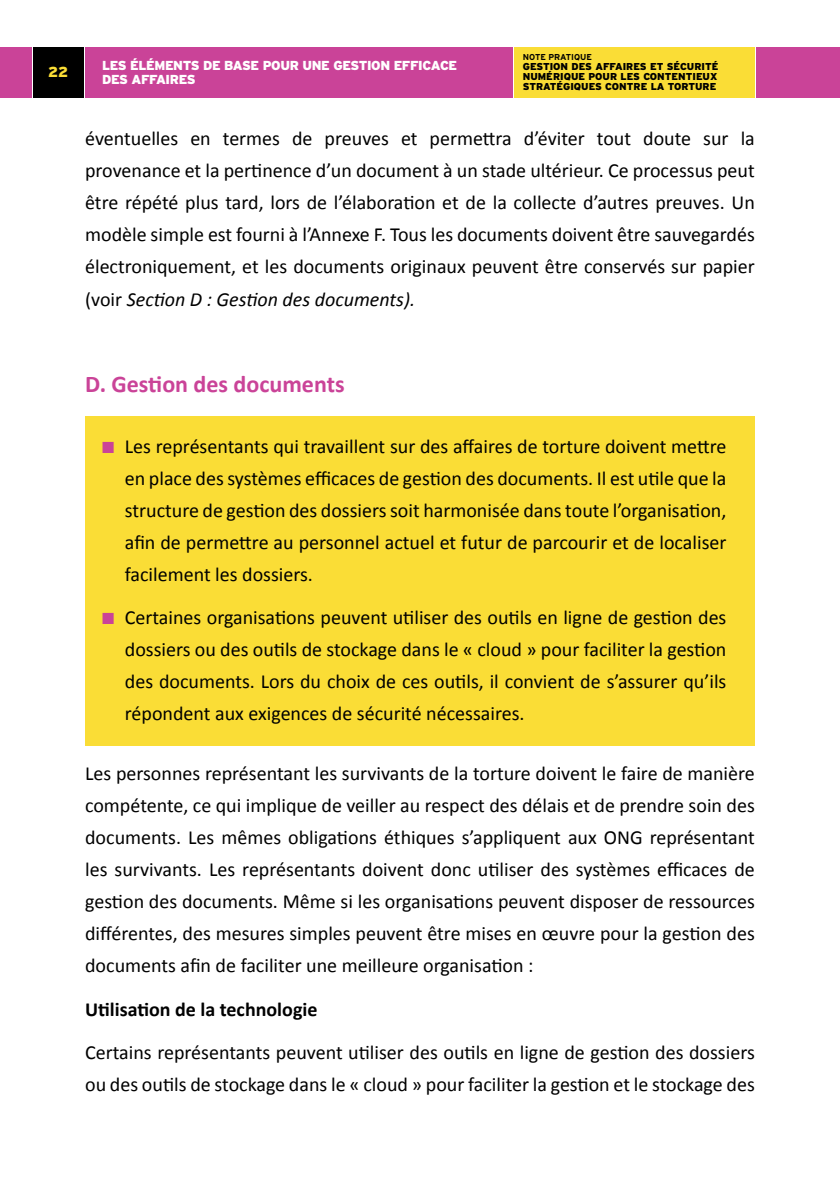
<style>
.page{position:relative;width:840px;height:1191px;background:#fff}
.page>*{position:absolute;margin:0;border:0;box-sizing:border-box;transform-origin:0 0}
.t1{font:700 24px "Calibri";color:#ca4398}
.t2{font:20px/32px "Calibri";color:#000;text-align:justify}
.t3{font:700 20px "Calibri";color:#000}
.t4{font:900 14.6px "Interstate";color:#fadd36}
.t5{font:900 13px/14px "Interstate";letter-spacing:-.03em;color:#fff}
.t6{font:900 10px/10px "Interstate";color:#000;text-align:justify}
.t7{font:700 8.6px "Interstate";color:#000}
.s1{font-style:italic}
.s2{color:#ca4398}
</style>
<div class="page">
<div style="left:85px;top:47px;width:427px;height:51px;background:#ca4398"></div>
<div style="left:755px;top:47px;width:84px;height:51px;background:#ca4398"></div>
<div style="left:0;top:47px;width:31px;height:51px;background:#ca4398"></div>
<div style="left:33px;top:47px;width:51px;height:51px;background:#000"></div>
<div style="left:514px;top:47px;width:240px;height:51px;background:#fadd36"></div>
<div style="left:85px;top:416px;width:669px;height:330px;background:#fadd36"></div>
<p class="t4" style="left:48px;top:64px;width:22px">22</p>
<p class="t5" style="left:102px;top:59px;width:356px">LES ÉLÉMENTS DE BASE POUR UNE GESTION EFFICACE<br>DES AFFAIRES</p>
<p class="t7" style="left:522px;top:52px;width:71px">NOTE PRATIQUE</p>
<p class="t6" style="left:522px;top:61px;width:197px">GESTION DES AFFAIRES ET SÉCURITÉ NUMÉRIQUE POUR LES CONTENTIEUX STRATÉGIQUES CONTRE LA TORTURE</p>
<p class="t2" style="left:85px;top:122px;width:670px">éventuelles en termes de preuves et permettra d’éviter tout doute sur la provenance et la pertinence d’un document à un stade ultérieur. Ce processus peut être répété plus tard, lors de l’élaboration et de la collecte d’autres preuves. Un modèle simple est fourni à l’Annexe F. Tous les documents doivent être sauvegardés électroniquement, et les documents originaux peuvent être conservés sur papier (voir <span class="s1">Section D : Gestion des documents).</span></p>
<p class="t1" style="left:85px;top:369px;width:261px">D. Gestion des documents</p>
<p class="t2" style="left:125px;top:429px;width:602px;text-indent:-23px"><span class="s2">■</span> Les représentants qui travaillent sur des affaires de torture doivent mettre en place des systèmes efficaces de gestion des documents. Il est utile que la structure de gestion des dossiers soit harmonisée dans toute l’organisation, afin de permettre au personnel actuel et futur de parcourir et de localiser facilement les dossiers.</p>
<p class="t2" style="left:125px;top:600px;width:602px;text-indent:-23px"><span class="s2">■</span> Certaines organisations peuvent utiliser des outils en ligne de gestion des dossiers ou des outils de stockage dans le « cloud » pour faciliter la gestion des documents. Lors du choix de ces outils, il convient de s’assurer qu’ils répondent aux exigences de sécurité nécessaires.</p>
<p class="t2" style="left:85px;top:757px;width:670px">Les personnes représentant les survivants de la torture doivent le faire de manière compétente, ce qui implique de veiller au respect des délais et de prendre soin des documents. Les mêmes obligations éthiques s’appliquent aux ONG représentant les survivants. Les représentants doivent donc utiliser des systèmes efficaces de gestion des documents. Même si les organisations peuvent disposer de ressources différentes, des mesures simples peuvent être mises en œuvre pour la gestion des documents afin de faciliter une meilleure organisation :</p>
<p class="t3" style="left:85px;top:996px;width:234px">Utilisation de la technologie</p>
<p class="t2" style="left:85px;top:1035px;width:670px">Certains représentants peuvent utiliser des outils en ligne de gestion des dossiers ou des outils de stockage dans le « cloud » pour faciliter la gestion et le stockage des</p>
</div>
